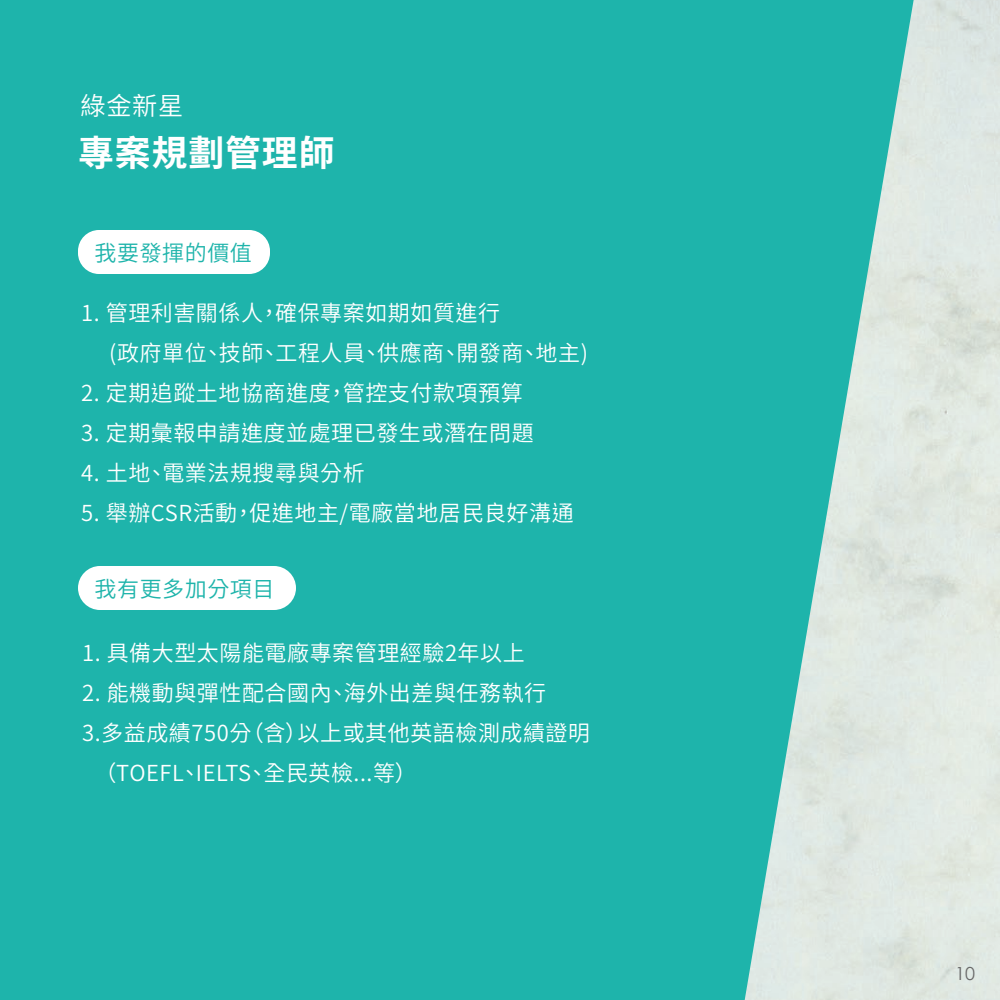
<style>
.page{position:relative;width:1000px;height:1000px;background:#1eb4ab}
.page>*{position:absolute;margin:0;border:0;box-sizing:border-box;transform-origin:0 0}
.t1{font:700 35.8px "Noto Sans CJ Ktc";letter-spacing:.025em;color:#fff}
.t2{font:600 25.2px "Noto Sans CJ Ktc";color:#fff}
.t3{font:600 22px/40px "Noto Sans CJ Ktc";letter-spacing:.025em;color:#fff}
.t4{font:600 22px "Noto Sans CJ Ktc";letter-spacing:.025em;color:#1eb4ab}
.t5{font:18px "Century Gothic";color:#666}
</style>
<div class="page">
<div style="left:78px;top:230px;width:192px;height:44px;background:#fff;border-radius:21px"></div>
<div style="left:78px;top:566px;width:218px;height:44px;background:#fff;border-radius:22px"></div>
<img style="left:745px;top:0;width:255px;height:1000px">
<p class="t2" style="left:81px;top:91px;width:104px">綠金新星</p>
<h1 class="t1" style="left:78px;top:133px;width:258px">專案規劃管理師</h1>
<p class="t4" style="left:95px;top:240px;width:159px">我要發揮的價值</p>
<p class="t3" style="left:81px;top:293px;width:508px">1. 管理利害關係人，確保專案如期如質進行<br>　 (政府單位、技師、工程人員、供應商、開發商、地主)</p>
<p class="t3" style="left:81px;top:373px;width:443px">2. 定期追蹤土地協商進度，管控支付款項預算</p>
<p class="t3" style="left:81px;top:413px;width:454px">3. 定期彙報申請進度並處理已發生或潛在問題</p>
<p class="t3" style="left:81px;top:453px;width:285px">4. 土地、電業法規搜尋與分析</p>
<p class="t3" style="left:81px;top:493px;width:494px">5. 舉辦CSR活動，促進地主/電廠當地居民良好溝通</p>
<p class="t4" style="left:95px;top:576px;width:181px">我有更多加分項目</p>
<p class="t3" style="left:82px;top:633px;width:444px">1. 具備大型太陽能電廠專案管理經驗2年以上</p>
<p class="t3" style="left:82px;top:673px;width:510px">2. 能機動與彈性配合國內、海外出差與任務執行<br>3.多益成績750分（含）以上或其他英語檢測成績證明　（TOEFL、IELTS、全民英檢...等）</p>
<p class="t5" style="left:955px;top:961px;width:21px">10</p>
</div>
